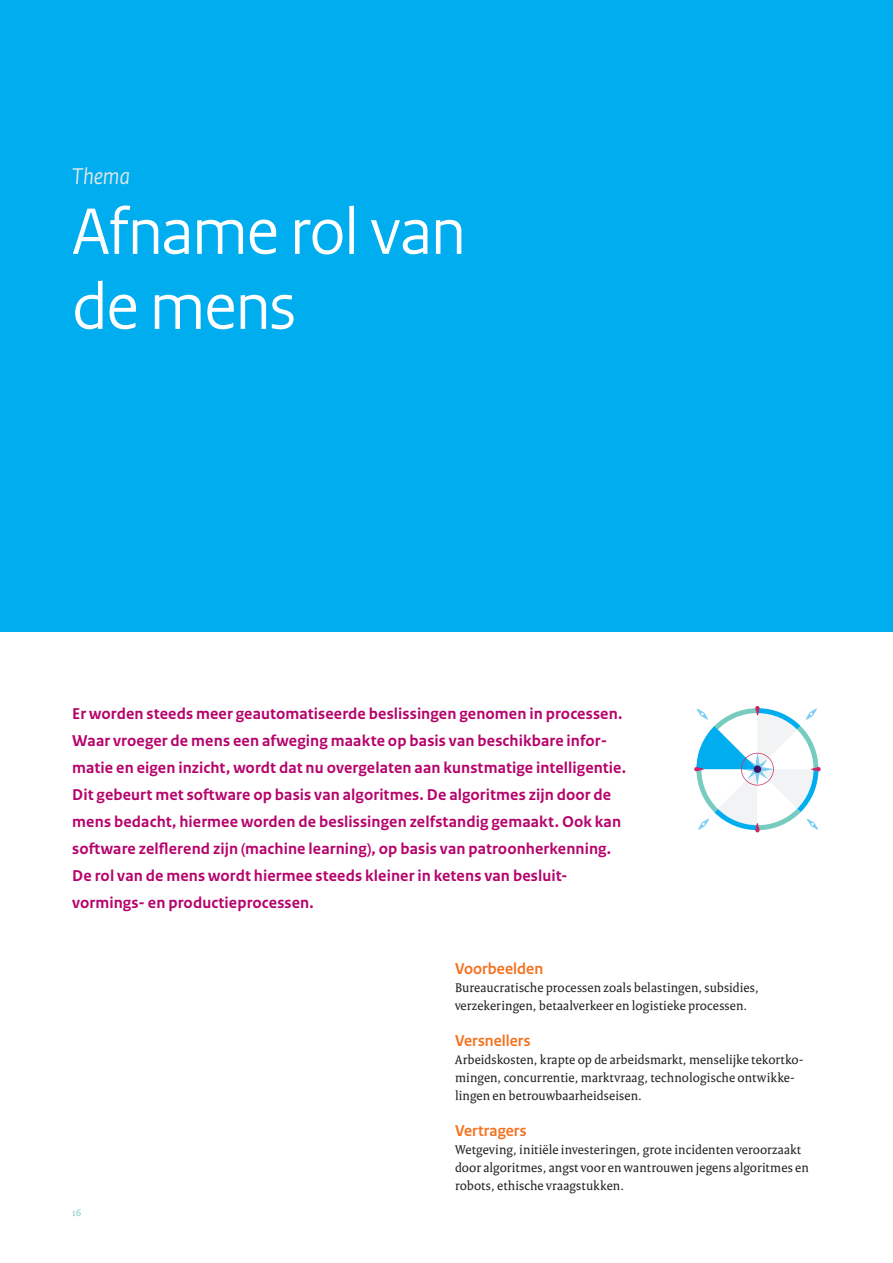
<style>
.page{position:relative;width:893px;height:1263px;background:#fff}
.page>*{position:absolute;margin:0;border:0;box-sizing:border-box;transform-origin:0 0}
.t1{font:69px/75px "Rijksoverheid Sans Heading";letter-spacing:-.015em;color:#fff}
.t2{font:italic 24px "Rijksoverheid Sans Heading";letter-spacing:-.005em;color:#e6e7e9}
.t3{font:700 16.5px/27px "Rijksoverheid Sans Text";letter-spacing:.005em;color:#b6036c}
.t4{font:700 16.5px "Rijksoverheid Sans Heading";letter-spacing:.005em;color:#f47321}
.t5{font:13.5px/18px "Rijksoverheid Serif";letter-spacing:.01em;color:#231f20}
.t6{font:10.5px "Rijksoverheid Serif";color:#78cbbf}
</style>
<div class="page">
<div style="left:0;top:0;width:893px;height:631px;background:#00aeef"></div>
<svg style="left:694px;top:706px;width:127px;height:126px"></svg>
<h2 class="t2" style="left:72px;top:163px;width:59px">Thema</h2>
<h1 class="t1" style="left:72px;top:195px;width:395px">Afname rol van de mens</h1>
<p class="t3" style="left:72px;top:701px;width:555px">Er worden steeds meer geautomatiseerde beslissingen genomen in processen.<br>Waar vroeger de mens een afweging maakte op basis van beschikbare infor&shy;matie en eigen inzicht, wordt dat nu overgelaten aan kunstmatige intelligentie.<br>Dit gebeurt met software op basis van algoritmes. De algoritmes zijn door de mens bedacht, hiermee worden de beslissingen zelfstandig gemaakt. Ook kan software zelflerend zijn (machine learning), op basis van patroonherkenning.<br>De rol van de mens wordt hiermee steeds kleiner in ketens van besluit&shy;vormings- en productieprocessen.</p>
<p class="t6" style="left:72px;top:1206px;width:10px">16</p>
<p class="t4" style="left:455px;top:959px;width:90px">Voorbeelden</p>
<p class="t5" style="left:455px;top:978px;width:305px">Bureaucratische processen zoals belastingen, subsidies, verzekeringen, betaalverkeer en logistieke processen.</p>
<p class="t4" style="left:455px;top:1031px;width:77px">Versnellers</p>
<p class="t5" style="left:455px;top:1050px;width:350px">Arbeidskosten, krapte op de arbeidsmarkt, menselijke tekortko&shy;mingen, concurrentie, marktvraag, technologische ontwikke&shy;lingen en betrouwbaarheidseisen.</p>
<p class="t4" style="left:455px;top:1121px;width:73px">Vertragers</p>
<p class="t5" style="left:455px;top:1140px;width:355px">Wetgeving, initiële investeringen, grote incidenten veroorzaakt door algoritmes, angst voor en wantrouwen jegens algoritmes en robots, ethische vraagstukken.</p>
</div>
